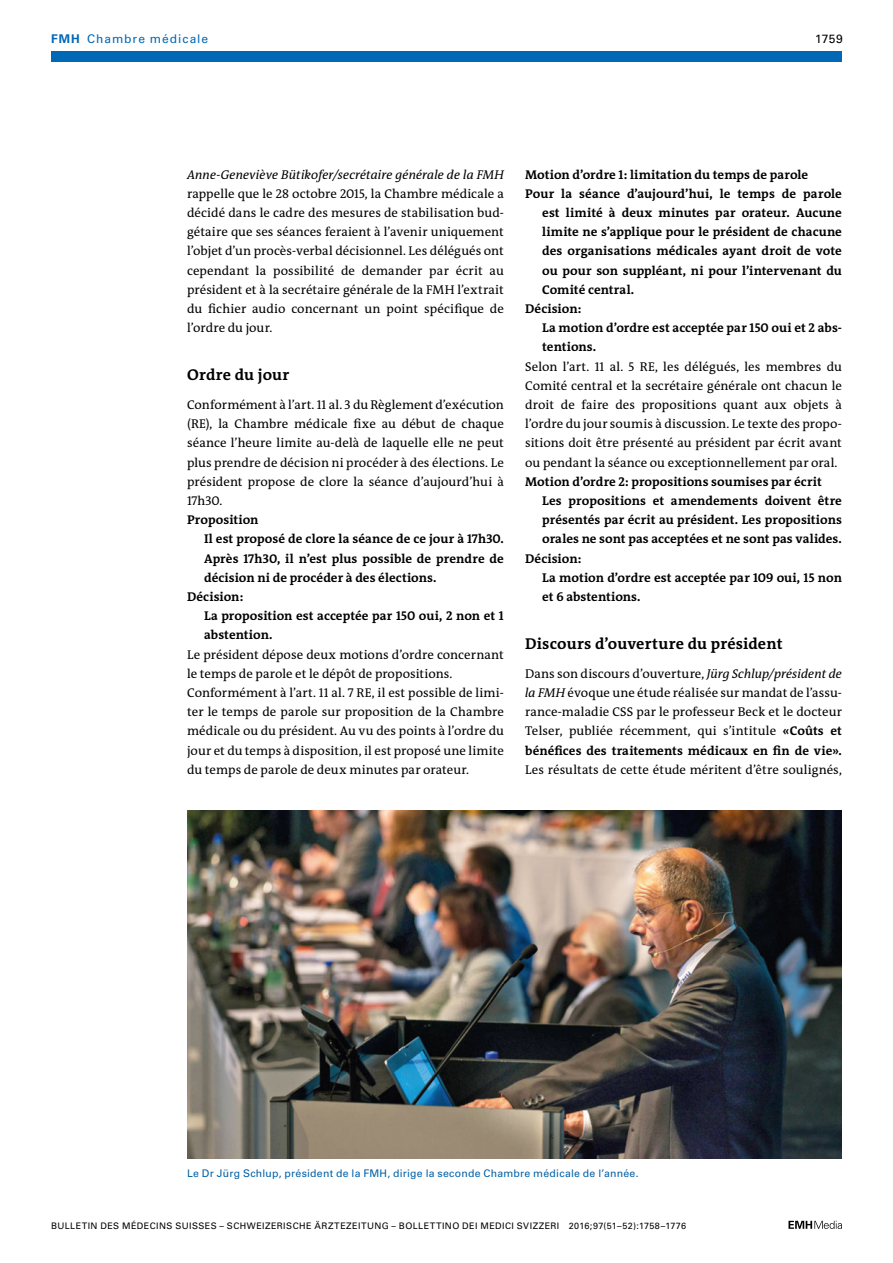
<style>
.page{position:relative;width:893px;height:1263px;background:#fff}
.page>*{position:absolute;margin:0;border:0;box-sizing:border-box;transform-origin:0 0}
.section-h1{font:700 15.75px "The Antiqua B W7";letter-spacing:.015em;color:#000}
.section-pn{font:12.75px/19.2px "The Antiqua B W5 Plain";letter-spacing:.005em;color:#000;text-align:justify}
.section-ph{font:700 12.75px/19.2px "The Antiqua B W7";letter-spacing:.005em;color:#000;text-align:justify}
.ressort{font:12px "Univers LT Std";letter-spacing:.08em;color:#0068b4}
.ressort-2{font:12px "Univers LT Std";color:#000}
.fig-caption{font:10.5px "Univers LT Std";letter-spacing:.02em;color:#0060a7}
.fusszeile{font:9px "Univers LT Std";letter-spacing:.045em;color:#000}
.s1{font-weight:700}
.s2{font-style:italic}
.s3{font-family:"The Antiqua B W7";font-weight:700}
</style>
<div class="page">
<svg style="left:788px;top:1221px;width:54px;height:8px"></svg>
<img style="left:187px;top:810px;width:655px;height:348px">
<div style="left:51px;top:51px;width:791px;height:11px;background:#0068b4"></div>
<p class="ressort" style="left:51px;top:31px;width:159px"><span class="s1">FMH</span> Chambre médicale</p>
<p class="ressort-2" style="left:815px;top:31px;width:29px">1759</p>
<p class="section-pn" style="left:187px;top:165px;width:318px"><span class="s2">Anne-Geneviève Bütikofer/secrétaire générale de la FMH </span>rappelle que le 28 octobre 2015, la Chambre médicale a décidé dans le cadre des mesures de stabilisation bud&shy;gétaire que ses séances feraient à l’avenir uniquement l’objet d’un procès-verbal décisionnel. Les délégués ont cependant la possibilité de demander par écrit au président et à la secrétaire générale de la FMH l’extrait du fichier audio concernant un point spécifique de l’ordre du jour.</p>
<p class="section-h1" style="left:187px;top:365px;width:104px">Ordre du jour</p>
<p class="section-pn" style="left:187px;top:395px;width:318px">Conformément à l’art. 11 al. 3 du Règlement d’exécution (RE), la Chambre médicale fixe au début de chaque séance l’heure limite au-delà de laquelle elle ne peut plus prendre de décision ni procéder à des élections. Le président propose de clore la séance d’aujourd’hui à 17h30.</p>
<p class="section-ph" style="left:187px;top:510px;width:73px">Proposition</p>
<p class="section-ph" style="left:204px;top:530px;width:301px">Il est proposé de clore la séance de ce jour à 17h30.<br>Après 17h30, il n’est plus possible de prendre de décision ni de procéder à des élections.</p>
<p class="section-ph" style="left:187px;top:587px;width:58px">Décision:</p>
<p class="section-ph" style="left:204px;top:606px;width:301px">La proposition est acceptée par 150 oui, 2 non et 1 abstention.</p>
<p class="section-pn" style="left:187px;top:645px;width:318px">Le président dépose deux motions d’ordre concernant le temps de parole et le dépôt de propositions.</p>
<p class="section-pn" style="left:187px;top:683px;width:318px">Conformément à l’art. 11 al. 7 RE, il est possible de limi&shy;ter le temps de parole sur proposition de la Chambre médicale ou du président. Au vu des points à l’ordre du jour et du temps à disposition, il est proposé une limite du temps de parole de deux minutes par orateur.</p>
<p class="section-ph" style="left:525px;top:165px;width:285px">Motion d’ordre 1: limitation du temps de parole</p>
<p class="section-ph" style="left:542px;top:184px;width:301px;text-indent:-17px">Pour la séance d’aujourd’hui, le temps de parole est limité à deux minutes par orateur. Aucune limite ne s’applique pour le président de chacune des organisations médicales ayant droit de vote ou pour son suppléant, ni pour l’intervenant du Comité central.</p>
<p class="section-ph" style="left:525px;top:299px;width:58px">Décision:</p>
<p class="section-ph" style="left:542px;top:318px;width:301px">La motion d’ordre est acceptée par 150 oui et 2 abs&shy;tentions.</p>
<p class="section-pn" style="left:525px;top:357px;width:318px">Selon l’art. 11 al. 5 RE, les délégués, les membres du Comité central et la secrétaire générale ont chacun le droit de faire des propositions quant aux objets à l’ordre du jour soumis à discussion. Le texte des propo&shy;sitions doit être présenté au président par écrit avant ou pendant la séance ou exceptionnellement par oral.</p>
<p class="section-ph" style="left:525px;top:472px;width:298px">Motion d’ordre 2: propositions soumises par écrit</p>
<p class="section-ph" style="left:542px;top:491px;width:301px">Les propositions et amendements doivent être présentés par écrit au président. Les propositions orales ne sont pas acceptées et ne sont pas valides.</p>
<p class="section-ph" style="left:525px;top:549px;width:58px">Décision:</p>
<p class="section-ph" style="left:542px;top:568px;width:301px">La motion d’ordre est acceptée par 109 oui, 15 non et 6 abstentions.</p>
<p class="section-h1" style="left:525px;top:634px;width:259px">Discours d’ouverture du président</p>
<p class="section-pn" style="left:525px;top:664px;width:318px">Dans son discours d’ouverture, <span class="s2">Jürg Schlup/président de la FMH</span> évoque une étude réalisée sur mandat de l’assu&shy;rance-maladie CSS par le professeur Beck et le docteur Telser, publiée récemment, qui s’intitule <span class="s3">«Coûts et bénéfices des traitements médicaux en fin de vie».<br></span>Les résultats de cette étude méritent d’être soulignés,</p>
<p class="fig-caption" style="left:187px;top:1167px;width:453px">Le Dr Jürg Schlup, président de la FMH, dirige la seconde Chambre médicale de l’année.</p>
<p class="fusszeile" style="left:51px;top:1220px;width:637px">BULLETIN DES MÉDECINS SUISSES – SCHWEIZERISCHE ÄRZTEZEITUNG – BOLLETTINO DEI MEDICI SVIZZERI 2016;97(51–52):1758–1776</p>
</div>
